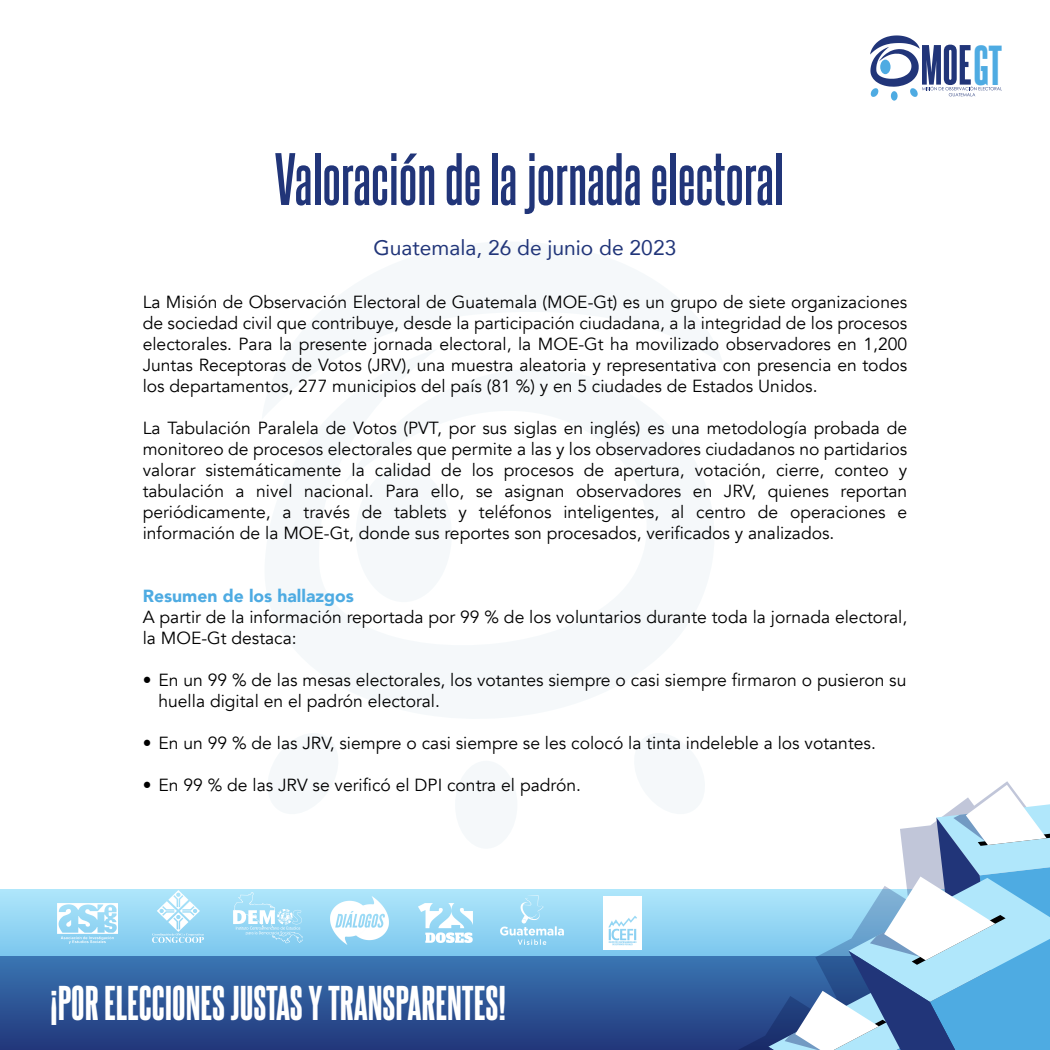
<style>
.page{position:relative;width:1050px;height:1050px;background:#fff}
.page>*{position:absolute;margin:0;border:0;box-sizing:border-box;transform-origin:0 0}
.t1{font:700 63px "Steelfish Rg";color:#213579}
.t2{font:47.86px "Steelfish Eb";color:#4eabe2}
.t3{font:41.48px "Steelfish Eb";color:#fff}
.t4{font:21px "Avenir";color:#213579}
.t5{font:17.5px/21px "Avenir";color:#000;text-align:justify}
.t6{font:900 17.5px "Avenir";color:#4eabe2}
</style>
<div class="page">
<div style="left:455px;top:761px;width:62px;height:88px;background:#f5f8fa;border-radius:50%"></div>
<div style="left:356px;top:467px;width:96px;height:135px;background:#f5f8fa;border-radius:50%"></div>
<div style="left:0;top:889px;width:1050px;height:67px;background:linear-gradient(to bottom,#b0e7fb,#7bc7ee)"></div>
<div style="left:0;top:956px;width:1050px;height:94px;background:linear-gradient(to bottom,#3a76b3,#22377b)"></div>
<svg style="left:738px;top:781px;width:272px;height:269px"></svg>
<svg style="left:768px;top:785px;width:282px;height:265px"></svg>
<svg style="left:891px;top:91px;width:7px;height:10px"></svg>
<svg style="left:870px;top:35px;width:132px;height:63px"></svg>
<img style="left:58px;top:903px;width:59px;height:41px">
<img style="left:153px;top:891px;width:50px;height:52px">
<img style="left:331px;top:896px;width:58px;height:48px">
<img style="left:419px;top:904px;width:53px;height:39px">
<img style="left:501px;top:896px;width:63px;height:49px">
<img style="left:604px;top:897px;width:38px;height:53px">
<img style="left:230px;top:889px;width:76px;height:82px">
<h1 class="t1" style="left:275px;top:134px;width:511px">Valoración de la jornada electoral</h1>
<p class="t4" style="left:374px;top:231px;width:304px">Guatemala, 26 de junio de 2023</p>
<p class="t5" style="left:143px;top:292px;width:766px">La Misión de Observación Electoral de Guatemala (MOE-Gt) es un grupo de siete organizaciones de sociedad civil que contribuye, desde la participación ciudadana, a la integridad de los procesos electorales. Para la presente jornada electoral, la MOE-Gt ha movilizado observadores en 1,200<br>Juntas Receptoras de Votos (JRV), una muestra aleatoria y representativa con presencia en todos los departamentos, 277 municipios del país (81 %) y en 5 ciudades de Estados Unidos.</p>
<p class="t5" style="left:143px;top:418px;width:766px">La Tabulación Paralela de Votos (PVT, por sus siglas en inglés) es una metodología probada de monitoreo de procesos electorales que permite a las y los observadores ciudadanos no partidarios valorar sistemáticamente la calidad de los procesos de apertura, votación, cierre, conteo y tabulación a nivel nacional. Para ello, se asignan observadores en JRV, quienes reportan periódicamente, a través de tablets y teléfonos inteligentes, al centro de operaciones e información de la MOE-Gt, donde sus reportes son procesados, verificados y analizados.</p>
<p class="t6" style="left:143px;top:581px;width:213px">Resumen de los hallazgos</p>
<p class="t5" style="left:143px;top:607px;width:766px">A partir de la información reportada por 99 % de los voluntarios durante toda la jornada electoral, la MOE-Gt destaca:</p>
<p class="t5" style="left:158px;top:670px;width:750px;text-indent:-16px">• En un 99 % de las mesas electorales, los votantes siempre o casi siempre firmaron o pusieron su huella digital en el padrón electoral.</p>
<p class="t5" style="left:143px;top:733px;width:735px">• En un 99 % de las JRV, siempre o casi siempre se les colocó la tinta indeleble a los votantes.</p>
<p class="t5" style="left:143px;top:775px;width:440px">• En 99 % de las JRV se verificó el DPI contra el padrón.</p>
<h2 class="t2" style="left:973px;top:30px;width:30px">GT</h2>
<h3 class="t3" style="left:50px;top:974px;width:458px">¡POR ELECCIONES JUSTAS Y TRANSPARENTES!</h3>
</div>
